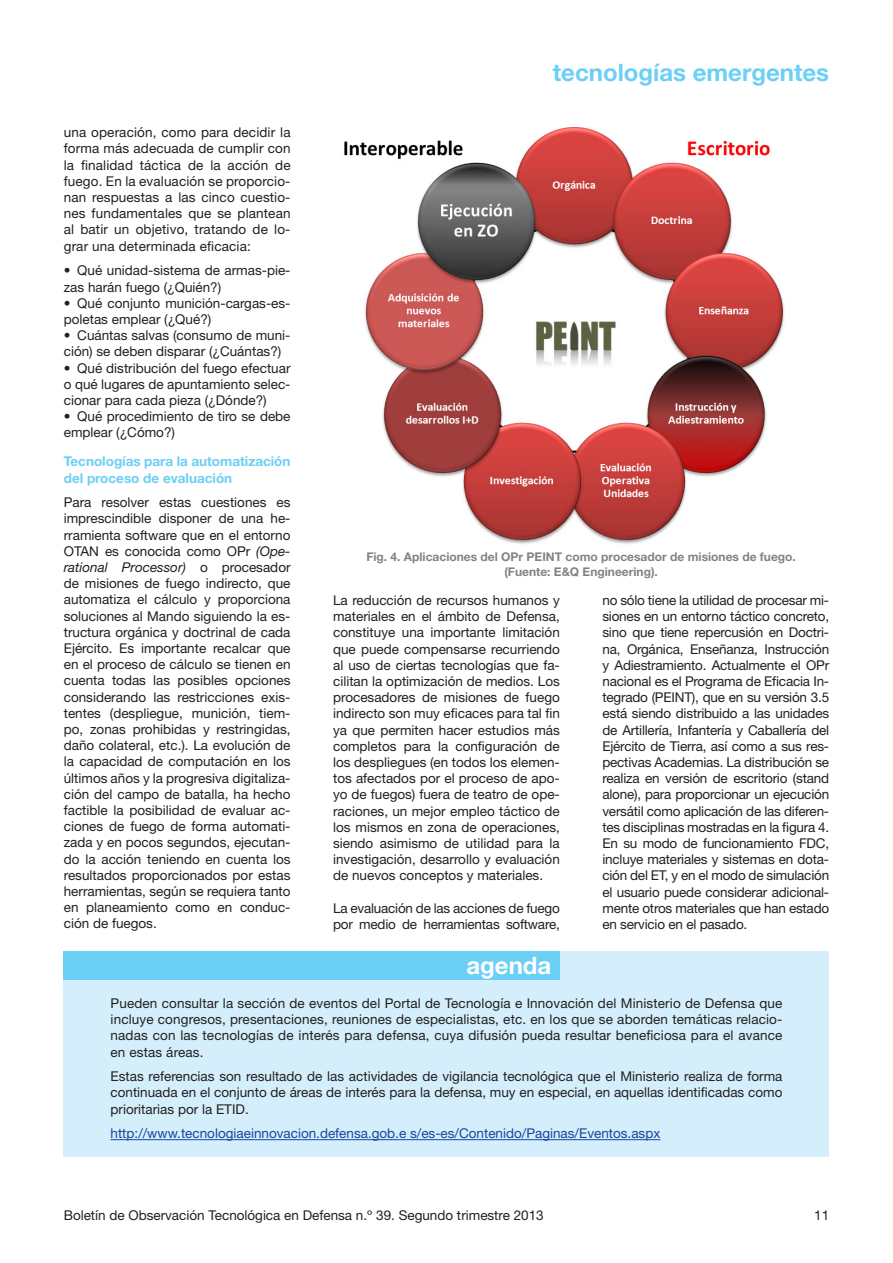
<style>
.page{position:relative;width:893px;height:1263px;background:#fff}
.page>*{position:absolute;margin:0;border:0;box-sizing:border-box;transform-origin:0 0}
.t1{font:700 24px "Helvetica Neue LT Std";color:#6bcff6}
.t2{font:700 24px "Helvetica Neue LT Std";color:#fff}
.Texto{font:13.5px/16.2px "Helvetica Neue LT Std";color:#231f20;text-align:justify}
.Texto-2{font:13.5px "Helvetica Neue LT Std";color:#18469d}
.Texto-3{font:700 13.5px/16.2px "Helvetica Neue LT Std";color:#6bcff6}
.Pie_de_foto{font:700 12px/14.4px "Helvetica Neue LT Std";color:#808285;text-align:center}
.s1{font-style:italic}
</style>
<div class="page">
<img style="left:344px;top:128px;width:441px;height:416px">
<div style="left:64px;top:951px;width:765px;height:206px;background:#d4effb"></div>
<hr style="left:111px;top:1139px;width:549px;height:1px;background:#18469d">
<div style="left:64px;top:951px;width:496px;height:29px;background:#6bcff6"></div>
<p class="Texto" style="left:64px;top:124px;width:228px">una operación, como para decidir la forma más adecuada de cumplir con la finalidad táctica de la acción de fuego. En la evaluación se proporcio&shy;nan respuestas a las cinco cuestio&shy;nes fundamentales que se plantean al batir un objetivo, tratando de lo&shy;grar una determinada eficacia:</p>
<p class="Texto" style="left:64px;top:262px;width:228px">• Qué unidad-sistema de armas-pie&shy;zas harán fuego (¿Quién?)</p>
<p class="Texto" style="left:64px;top:295px;width:228px">• Qué conjunto munición-cargas-es&shy;poletas emplear (¿Qué?)</p>
<p class="Texto" style="left:64px;top:327px;width:228px">• Cuántas salvas (consumo de muni&shy;ción) se deben disparar (¿Cuántas?)</p>
<p class="Texto" style="left:64px;top:359px;width:228px">• Qué distribución del fuego efectuar o qué lugares de apuntamiento selec&shy;cionar para cada pieza (¿Dónde?)</p>
<p class="Texto" style="left:64px;top:408px;width:228px">• Qué procedimiento de tiro se debe emplear (¿Cómo?)</p>
<p class="Texto-3" style="left:64px;top:453px;width:228px">Tecnologías para la automatización del proceso de evaluación</p>
<p class="Texto" style="left:64px;top:494px;width:228px">Para resolver estas cuestiones es imprescindible disponer de una he&shy;rramienta software que en el entorno OTAN es conocida como OPr <span class="s1">(Ope&shy;rational Processor)</span> o procesador de misiones de fuego indirecto, que automatiza el cálculo y proporciona soluciones al Mando siguiendo la es&shy;tructura orgánica y doctrinal de cada Ejército. Es importante recalcar que en el proceso de cálculo se tienen en cuenta todas las posibles opciones considerando las restricciones exis&shy;tentes (despliegue, munición, tiem&shy;po, zonas prohibidas y restringidas, daño colateral, etc.). La evolución de la capacidad de computación en los últimos años y la progresiva digitaliza&shy;ción del campo de batalla, ha hecho factible la posibilidad de evaluar ac&shy;ciones de fuego de forma automati&shy;zada y en pocos segundos, ejecutan&shy;do la acción teniendo en cuenta los resultados proporcionados por estas herramientas, según se requiera tanto en planeamiento como en conduc&shy;ción de fuegos.</p>
<h1 class="t1" style="left:553px;top:58px;width:278px">tecnologías emergentes</h1>
<p class="Pie_de_foto" style="left:366px;top:550px;width:431px">Fig. 4. Aplicaciones del OPr PEINT como procesador de misiones de fuego. (Fuente: E&amp;Q Engineering).</p>
<p class="Texto" style="left:333px;top:592px;width:228px">La reducción de recursos humanos y materiales en el ámbito de Defensa, constituye una importante limitación que puede compensarse recurriendo al uso de ciertas tecnologías que fa&shy;cilitan la optimización de medios. Los procesadores de misiones de fuego indirecto son muy eficaces para tal fin ya que permiten hacer estudios más completos para la configuración de los despliegues (en todos los elemen&shy;tos afectados por el proceso de apo&shy;yo de fuegos) fuera de teatro de ope&shy;raciones, un mejor empleo táctico de los mismos en zona de operaciones, siendo asimismo de utilidad para la investigación, desarrollo y evaluación de nuevos conceptos y materiales.</p>
<p class="Texto" style="left:333px;top:900px;width:228px">La evaluación de las acciones de fuego por medio de herramientas software,</p>
<p class="Texto" style="left:602px;top:592px;width:228px">no sólo tiene la utilidad de procesar mi&shy;siones en un entorno táctico concreto, sino que tiene repercusión en Doctri&shy;na, Orgánica, Enseñanza, Instrucción y Adiestramiento. Actualmente el OPr nacional es el Programa de Eficacia In&shy;tegrado (PEINT), que en su versión 3.5 está siendo distribuido a las unidades de Artillería, Infantería y Caballería del Ejército de Tierra, así como a sus res&shy;pectivas Academias. La distribución se realiza en versión de escritorio (stand alone), para proporcionar un ejecución versátil como aplicación de las diferen&shy;tes disciplinas mostradas en la figura 4.<br>En su modo de funcionamiento FDC, incluye materiales y sistemas en dota&shy;ción del ET, y en el modo de simulación el usuario puede considerar adicional&shy;mente otros materiales que han estado en servicio en el pasado.</p>
<p class="t2" style="left:466px;top:951px;width:86px">agenda</p>
<p class="Texto" style="left:111px;top:995px;width:673px">Pueden consultar la sección de eventos del Portal de Tecnología e Innovación del Ministerio de Defensa que incluye congresos, presentaciones, reuniones de especialistas, etc. en los que se aborden temáticas relacio&shy;nadas con las tecnologías de interés para defensa, cuya difusión pueda resultar beneficiosa para el avance en estas áreas.</p>
<p class="Texto" style="left:111px;top:1068px;width:673px">Estas referencias son resultado de las actividades de vigilancia tecnológica que el Ministerio realiza de forma continuada en el conjunto de áreas de interés para la defensa, muy en especial, en aquellas identificadas como prioritarias por la ETID.</p>
<p class="Texto-2" style="left:111px;top:1125px;width:551px">http://www.tecnologiaeinnovacion.defensa.gob.e s/es-es/Contenido/Paginas/Eventos.aspx</p>
<p class="Texto" style="left:64px;top:1207px;width:481px">Boletín de Observación Tecnológica en Defensa n.º 39. Segundo trimestre 2013</p>
<p class="Texto" style="left:814px;top:1207px;width:17px">11</p>
</div>
